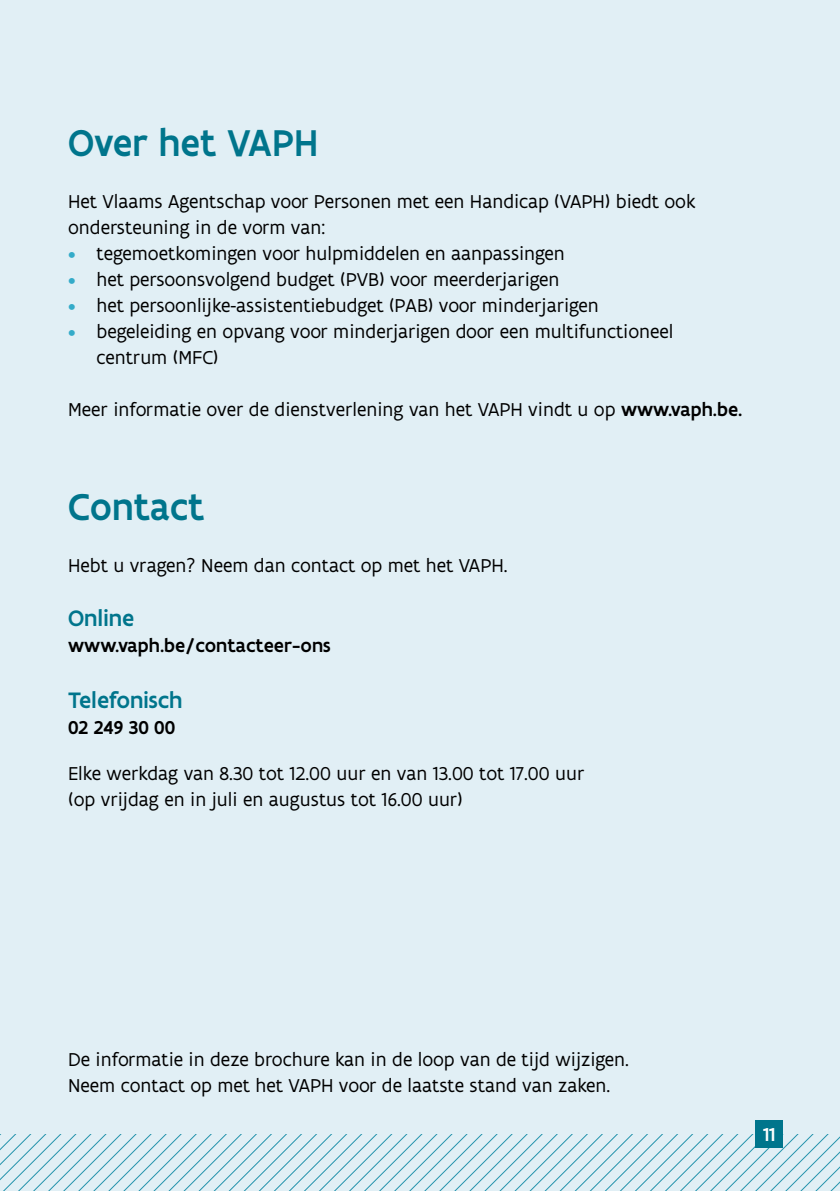
<style>
.page{position:relative;width:840px;height:1191px;background:#fff}
.page>*{position:absolute;margin:0;border:0;box-sizing:border-box;transform-origin:0 0}
.hoofdstuktitel_borde{font:500 40px "Flanders Art Sans";color:#00758c}
.kadertekst_wit{font:500 24px "Flanders Art Sans";color:#00758c}
.bodycopy{font:20px/26px "Flanders Art Sans";color:#000}
.kadertekst_wit-2{font:500 20px "Flanders Art Sans";color:#000}
.t1{font:500 19.8px "Flanders Art Sans";color:#fff}
.s1{color:#34abc9}
.s2{font-weight:500}
</style>
<div class="page">
<div style="left:0;top:0;width:839px;height:1191px;background:#e1eff5"></div>
<svg style="left:0;top:1134px;width:839px;height:57px"></svg>
<div style="left:755px;top:1120px;width:27px;height:28px;background:#00758c"></div>
<p class="hoofdstuktitel_borde" style="left:68px;top:118px;width:251px">Over het VAPH</p>
<p class="bodycopy" style="left:68px;top:188px;width:628px">Het Vlaams Agentschap voor Personen met een Handicap (VAPH) biedt ook ondersteuning in de vorm van:</p>
<p class="bodycopy" style="left:68px;top:240px;width:498px"><span class="s1">•</span> tegemoetkomingen voor hulpmiddelen en aanpassingen</p>
<p class="bodycopy" style="left:68px;top:266px;width:492px"><span class="s1">•</span> het persoonsvolgend budget (PVB) voor meerderjarigen</p>
<p class="bodycopy" style="left:68px;top:292px;width:532px"><span class="s1">•</span> het persoonlijke-assistentiebudget (PAB) voor minderjarigen</p>
<p class="bodycopy" style="left:96px;top:318px;width:578px;text-indent:-28px"><span class="s1">•</span> begeleiding en opvang voor minderjarigen door een multifunctioneel centrum (MFC)</p>
<p class="bodycopy" style="left:68px;top:396px;width:675px">Meer informatie over de dienstverlening van het VAPH vindt u op <span class="s2">www.vaph.be.</span></p>
<p class="hoofdstuktitel_borde" style="left:68px;top:482px;width:138px">Contact</p>
<p class="bodycopy" style="left:68px;top:552px;width:441px">Hebt u vragen? Neem dan contact op met het VAPH.</p>
<p class="kadertekst_wit" style="left:68px;top:603px;width:68px">Online</p>
<p class="kadertekst_wit-2" style="left:68px;top:633px;width:264px">www.vaph.be/contacteer-ons</p>
<p class="kadertekst_wit" style="left:68px;top:685px;width:116px">Telefonisch</p>
<p class="kadertekst_wit-2" style="left:68px;top:715px;width:109px">02 249 30 00</p>
<p class="bodycopy" style="left:68px;top:760px;width:517px">Elke werkdag van 8.30 tot 12.00 uur en van 13.00 tot 17.00 uur</p>
<p class="bodycopy" style="left:68px;top:786px;width:396px">(op vrijdag en in juli en augustus tot 16.00 uur)</p>
<p class="bodycopy" style="left:68px;top:1046px;width:562px">De informatie in deze brochure kan in de loop van de tijd wijzigen.</p>
<p class="bodycopy" style="left:68px;top:1072px;width:543px">Neem contact op met het VAPH voor de laatste stand van zaken.</p>
<p class="t1" style="left:762px;top:1121px;width:14px">11</p>
</div>
